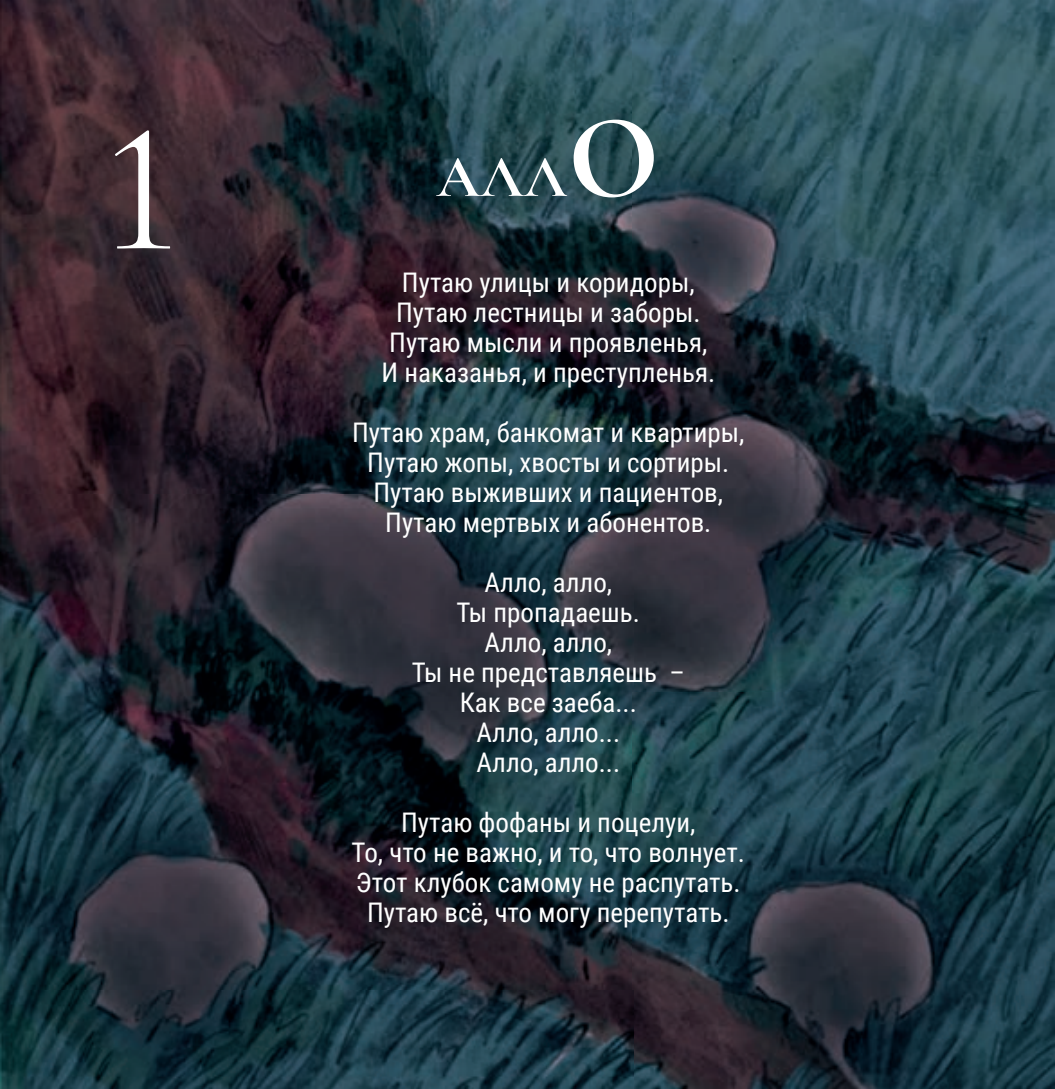
<style>
.page{position:relative;width:1055px;height:1089px;background:#fff}
.page>*{position:absolute;margin:0;border:0;box-sizing:border-box;transform-origin:0 0}
.t1{font:186px "Cormorant Infant";color:#fff}
.t2{font:700 60px "Cormorant Infant";color:#fff}
.t3{font:27px/30px "Roboto Condensed";color:#fff;text-align:center}
.s1{font-size:120px}
</style>
<div class="page">
<img style="left:0;top:0;width:632px;height:1089px">
<img style="left:632px;top:0;width:422px;height:1089px">
<h1 class="t1" style="left:104px;top:76px;width:74px">1</h1>
<h2 class="t2" style="left:436px;top:140px;width:224px">АЛЛ<span class="s1">О</span></h2>
<p class="t3" style="left:381px;top:266px;width:335px">Путаю улицы и коридоры,<br>Путаю лестницы и заборы.<br>Путаю мысли и проявленья,<br>И наказанья, и преступленья.</p>
<p class="t3" style="left:352px;top:416px;width:394px">Путаю храм, банкомат и квартиры,<br>Путаю жопы, хвосты и сортиры.<br>Путаю выживших и пациентов,<br>Путаю мертвых и абонентов.</p>
<p class="t3" style="left:412px;top:566px;width:274px">Алло, алло,<br>Ты пропадаешь.<br>Алло, алло,<br>Ты не представляешь –<br>Как все заеба...<br>Алло, алло...<br>Алло, алло...</p>
<p class="t3" style="left:351px;top:806px;width:395px">Путаю фофаны и поцелуи,<br>То, что не важно, и то, что волнует.<br>Этот клубок самому не распутать.<br>Путаю всё, что могу перепутать.</p>
</div>
